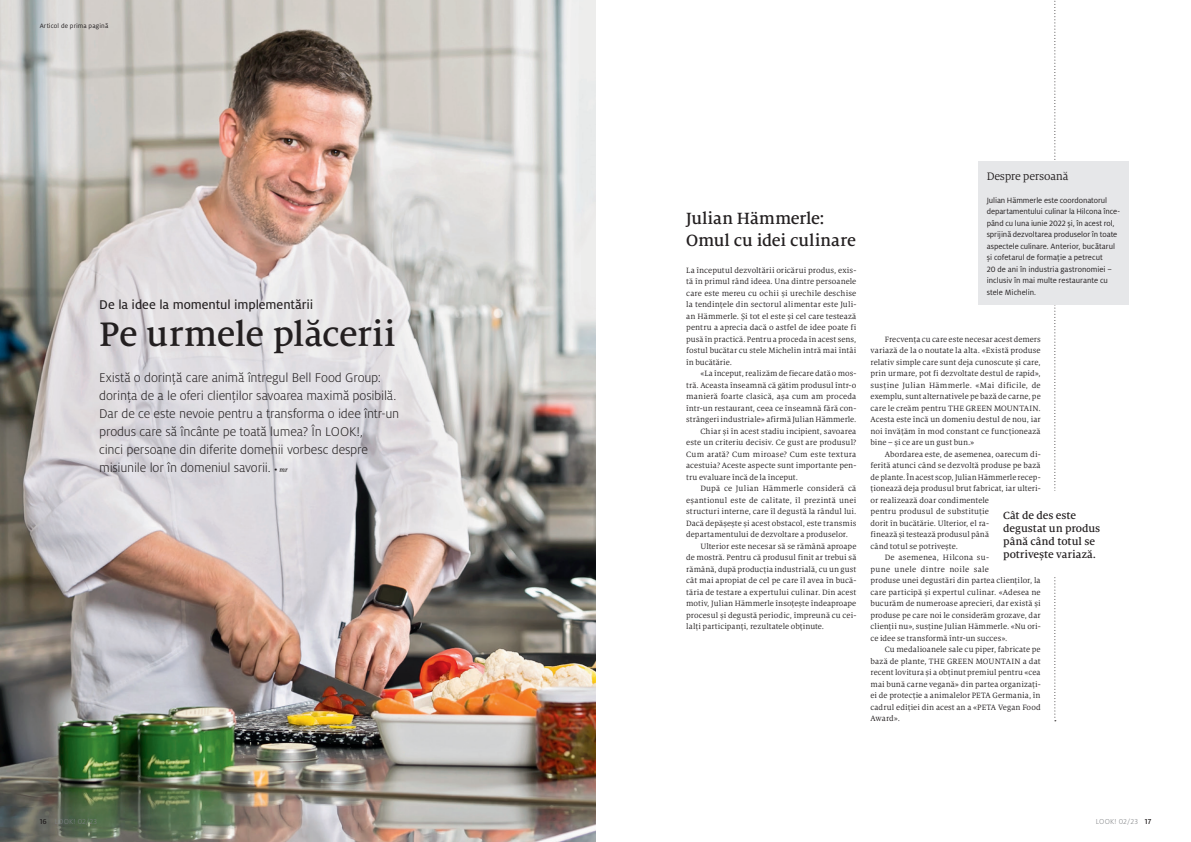
<style>
.page{position:relative;width:1191px;height:842px;background:#fff}
.page>*{position:absolute;margin:0;border:0;box-sizing:border-box;transform-origin:0 0}
.t1{font:500 37.6px "Milo Serif Pro";letter-spacing:-.01em;color:#231f20}
.t2{font:500 18px/22px "Milo Serif Pro";letter-spacing:-.005em;color:#231f20}
.t3{font:300 14px/18px "Milo Pro";letter-spacing:-.01em;color:#231f20}
.t4{font:14px "Milo Pro Text";letter-spacing:-.005em;color:#231f20}
.t5{font:12px "Milo Serif Pro";letter-spacing:-.015em;color:#231f20}
.t6{font:500 11.5px/13px "Milo Serif Pro";letter-spacing:-.005em;color:#231f20}
.t7{font:8.5px/11.5px "Milo Serif Pro";letter-spacing:.01em;color:#231f20;text-align:justify}
.t8{font:8.5px/11.5px "Milo Pro";letter-spacing:-.005em;color:#231f20}
.t9{font:8.5px "Milo Serif Pro";letter-spacing:.035em;color:#231f20}
.t10{font:300 8px "Milo Pro";letter-spacing:.025em;color:#808285}
.t11{font:7px "Milo Pro";letter-spacing:.02em;color:#231f20}
.s1{font-family:"Milo Serif Pro";font-weight:400;font-size:8.5px}
.s2{font-family:"Milo Serif Pro";font-weight:500;font-style:italic;font-size:7px}
.s3{font-weight:500;color:#231f20}
</style>
<div class="page">
<img style="left:0;top:0;width:595px;height:842px">
<svg style="left:1054px;top:0;width:1px;height:721px"></svg>
<div style="left:978px;top:161px;width:150px;height:29px;background:#e6e7e9"></div>
<div style="left:978px;top:187px;width:150px;height:118px;background:#e6e7e9"></div>
<div style="left:1049px;top:491px;width:12px;height:84px;background:#fff"></div>
<p class="t11" style="left:40px;top:22px;width:70px">Articol de prima pagină</p>
<h3 class="t4" style="left:99px;top:296px;width:216px">De la idee la momentul implementării</h3>
<h1 class="t1" style="left:99px;top:313px;width:298px">Pe urmele plăcerii</h1>
<p class="t3" style="left:99px;top:369px;width:301px">Există o dorință care animă întregul Bell Food Group: dorința de a le oferi clienților savoarea maximă posibilă.<br>Dar de ce este nevoie pentru a transforma o idee într-un produs care să încânte pe toată lumea? În LOOK!,<br>cinci persoane din diferite domenii vorbesc despre misiunile lor în domeniul savorii. <span class="s1">•</span> <span class="s2">mr</span></p>
<h2 class="t2" style="left:686px;top:207px;width:171px">Julian Hämmerle:<br>Omul cu idei culinare</h2>
<p class="t7" style="left:686px;top:264px;width:172px">La începutul dezvoltării oricărui produs, exis&shy;tă în primul rând ideea. Una dintre persoanele care este mereu cu ochii și urechile deschise la tendințele din sectorul alimentar este Juli&shy;an Hämmerle. Și tot el este și cel care testează pentru a aprecia dacă o astfel de idee poate fi pusă în practică. Pentru a proceda în acest sens, fostul bucătar cu stele Michelin intră mai întâi în bucătărie.</p>
<p class="t7" style="left:700px;top:368px;width:157px">«La început, realizăm de fiecare dată o mos-</p>
<p class="t7" style="left:686px;top:379px;width:172px">tră. Aceasta înseamnă că gătim produsul într-o</p>
<p class="t7" style="left:686px;top:391px;width:172px">manieră foarte clasică, așa cum am proceda</p>
<p class="t7" style="left:686px;top:402px;width:172px">într-un restaurant, ceea ce înseamnă fără con-</p>
<p class="t7" style="left:686px;top:414px;width:172px">strângeri industriale» afirmă Julian Hämmerle.</p>
<p class="t7" style="left:700px;top:425px;width:157px">Chiar și în acest stadiu incipient, savoarea</p>
<p class="t7" style="left:686px;top:437px;width:172px">este un criteriu decisiv. Ce gust are produsul?</p>
<p class="t7" style="left:686px;top:448px;width:172px">Cum arată? Cum miroase? Cum este textura</p>
<p class="t7" style="left:686px;top:460px;width:172px">acestuia? Aceste aspecte sunt importante pen-</p>
<p class="t7" style="left:686px;top:471px;width:113px">tru evaluare încă de la început.</p>
<p class="t7" style="left:700px;top:483px;width:157px">După ce Julian Hämmerle consideră că</p>
<p class="t7" style="left:686px;top:494px;width:172px">eșantionul este de calitate, îl prezintă unei</p>
<p class="t7" style="left:686px;top:506px;width:172px">structuri interne, care îl degustă la rândul lui.</p>
<p class="t7" style="left:686px;top:517px;width:172px">Dacă depășește și acest obstacol, este transmis</p>
<p class="t7" style="left:686px;top:529px;width:163px">departamentului de dezvoltare a produselor.</p>
<p class="t7" style="left:700px;top:540px;width:157px">Ulterior este necesar să se rămână aproape</p>
<p class="t7" style="left:686px;top:552px;width:172px">de mostră. Pentru că produsul finit ar trebui să</p>
<p class="t7" style="left:686px;top:563px;width:172px">rămână, după producția industrială, cu un gust</p>
<p class="t7" style="left:686px;top:575px;width:172px">cât mai apropiat de cel pe care îl avea în bucă-</p>
<p class="t7" style="left:686px;top:586px;width:172px">tăria de testare a expertului culinar. Din acest</p>
<p class="t7" style="left:686px;top:598px;width:172px">motiv, Julian Hämmerle însoțește îndeaproape</p>
<p class="t7" style="left:686px;top:609px;width:172px">procesul și degustă periodic, împreună cu cei-</p>
<p class="t7" style="left:686px;top:621px;width:139px">lalți participanți, rezultatele obținute.</p>
<h3 class="t5" style="left:986px;top:169px;width:83px">Despre persoană</h3>
<p class="t8" style="left:986px;top:194px;width:135px">Julian Hämmerle este coordonatorul departamentului culinar la Hilcona înce&shy;pând cu luna iunie 2022 și, în acest rol, sprijină dezvoltarea produselor în toate aspectele culinare. Anterior, bucătarul și cofetarul de formație a petrecut<br>20 de ani în industria gastronomiei – inclusiv în mai multe restaurante cu stele Michelin.</p>
<p class="t7" style="left:870px;top:333px;width:172px;text-indent:14px">Frecvența cu care este necesar acest demers variază de la o noutate la alta. «Există produse relativ simple care sunt deja cunoscute și care, prin urmare, pot fi dezvoltate destul de rapid», susține Julian Hämmerle. «Mai dificile, de exemplu, sunt alternativele pe bază de carne, pe care le creăm pentru THE GREEN MOUNTAIN.<br>Acesta este încă un domeniu destul de nou, iar noi învățăm în mod constant ce funcționează bine – și ce are un gust bun.»</p>
<p class="t7" style="left:884px;top:448px;width:157px">Abordarea este, de asemenea, oarecum di-</p>
<p class="t7" style="left:870px;top:460px;width:172px">ferită atunci când se dezvoltă produse pe bază</p>
<p class="t7" style="left:870px;top:471px;width:172px">de plante. În acest scop, Julian Hämmerle recep-</p>
<p class="t7" style="left:870px;top:483px;width:172px">ționează deja produsul brut fabricat, iar ulteri-</p>
<p class="t7" style="left:870px;top:494px;width:120px">or realizează doar condimentele</p>
<p class="t7" style="left:870px;top:506px;width:120px">pentru produsul de substituție</p>
<p class="t7" style="left:870px;top:517px;width:120px">dorit în bucătărie. Ulterior, el ra-</p>
<p class="t7" style="left:870px;top:529px;width:120px">finează și testează produsul până</p>
<p class="t7" style="left:870px;top:540px;width:89px">când totul se potrivește.</p>
<p class="t7" style="left:884px;top:552px;width:106px">De asemenea, Hilcona su-</p>
<p class="t9" style="left:870px;top:564px;width:120px">pune unele dintre noile sale</p>
<p class="t7" style="left:870px;top:575px;width:172px">produse unei degustări din partea clienților, la</p>
<p class="t7" style="left:870px;top:586px;width:172px">care participă și expertul culinar. «Adesea ne</p>
<p class="t7" style="left:870px;top:598px;width:172px">bucurăm de numeroase aprecieri, dar există și</p>
<p class="t7" style="left:870px;top:609px;width:172px">produse pe care noi le considerăm grozave, dar</p>
<p class="t7" style="left:870px;top:621px;width:172px">clienții nu», susține Julian Hämmerle. «Nu ori-</p>
<p class="t7" style="left:870px;top:632px;width:138px">ce idee se transformă într-un succes».</p>
<p class="t7" style="left:884px;top:644px;width:157px">Cu medalioanele sale cu piper, fabricate pe</p>
<p class="t7" style="left:870px;top:655px;width:172px">bază de plante, THE GREEN MOUNTAIN a dat</p>
<p class="t7" style="left:870px;top:667px;width:172px">recent lovitura și a obținut premiul pentru «cea</p>
<p class="t7" style="left:870px;top:678px;width:172px">mai bună carne vegană» din partea organizați-</p>
<p class="t7" style="left:870px;top:690px;width:172px">ei de protecție a animalelor PETA Germania, în</p>
<p class="t7" style="left:870px;top:701px;width:172px">cadrul ediției din acest an a «PETA Vegan Food</p>
<p class="t7" style="left:870px;top:713px;width:31px">Award».</p>
<h3 class="t6" style="left:1003px;top:508px;width:99px">Cât de des este degustat un produs până când totul se potrivește variază.</h3>
<p class="t10" style="left:40px;top:817px;width:59px"><span class="s3">16</span> LOOK! 02/23</p>
<p class="t10" style="left:1095px;top:817px;width:57px">LOOK! 02/23 <span class="s3">17</span></p>
</div>
